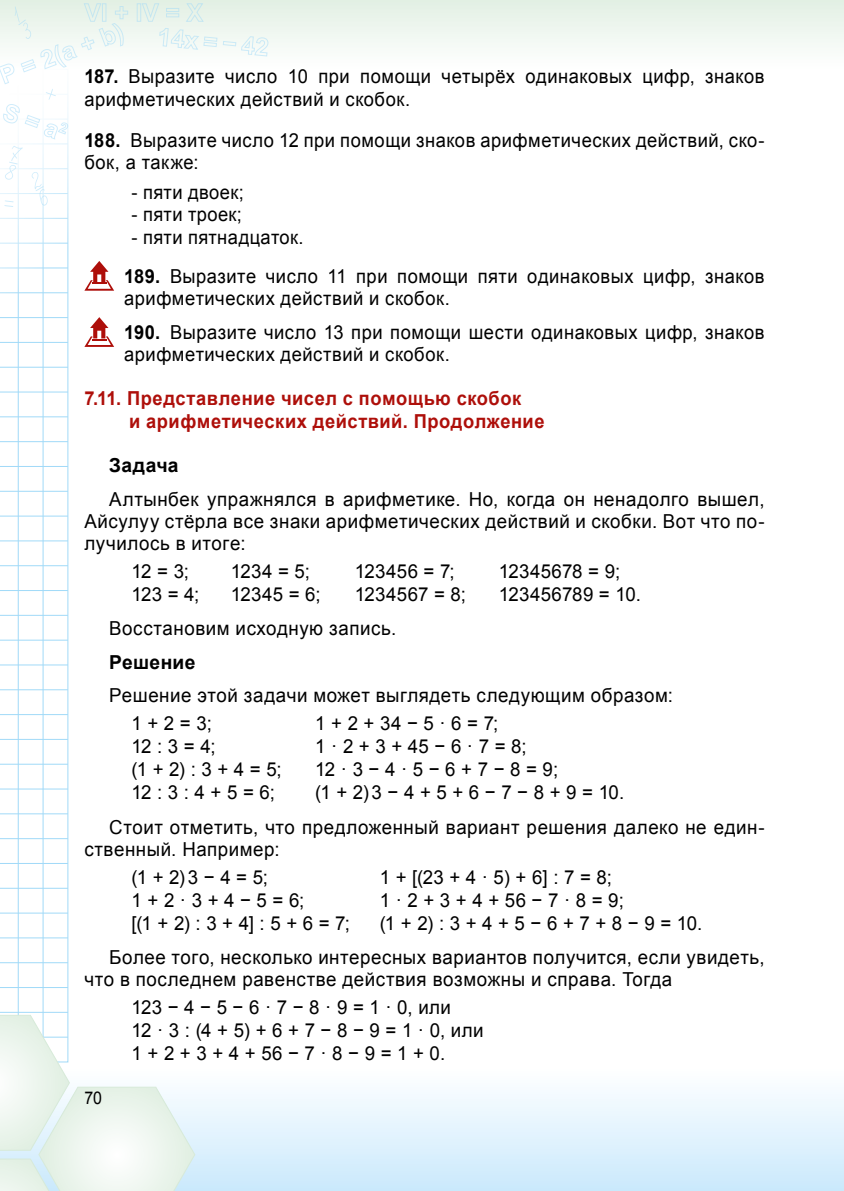
<style>
.page{position:relative;width:844px;height:1191px;background:#fff}
.page>*{position:absolute;margin:0;border:0;box-sizing:border-box;transform-origin:0 0}
.t1{font:19.25px/23.1px "Arial";letter-spacing:.03em;color:#000}
.t2{font:19.25px/22.2px "Arial";letter-spacing:.03em;color:#000;scale:.95 1}
.t3{font:700 19.25px/22.2px "Arial";letter-spacing:.03em;color:#ae0f0a;scale:.95 1}
.t4{font:19.25px/23.1px "Arial";letter-spacing:.01em;color:#000}
.t5{font:700 19.25px "Arial";letter-spacing:.02em;color:#000}
.t6{font:17.5px "Arial";color:#000;scale:.91 1}
.s1{font-weight:700}
</style>
<div class="page">
<div style="left:0;top:0;width:843px;height:69px;background:linear-gradient(to bottom,#e2f0e4,#fff)"></div>
<div style="left:0;top:1066px;width:843px;height:125px;background:linear-gradient(to bottom,#fff,#cae9fc)"></div>
<svg style="left:0;top:347px;width:68px;height:667px"></svg>
<hr style="left:43px;top:69px;width:1px;height:993px;background:#a1daf8">
<hr style="left:18px;top:69px;width:1px;height:993px;background:#a1daf8">
<svg style="left:0;top:1014px;width:196px;height:177px"></svg>
<div style="left:137px;top:3px;width:4px;height:19px;border:1px solid #a1daf8"></div>
<svg style="left:141px;top:3px;width:127px;height:59px"></svg>
<svg style="left:0;top:3px;width:128px;height:344px"></svg>
<p class="t2" style="left:84px;top:65px;width:717px"><span class="s1">187.</span> Выразите число 10 при помощи четырёх одинаковых цифр, знаков арифметических действий и скобок.</p>
<p class="t2" style="left:84px;top:129px;width:717px"><span class="s1">188.</span> Выразите число 12 при помощи знаков арифметических действий, ско&shy;бок, а также:</p>
<p class="t2" style="left:131px;top:181px;width:120px">- пяти двоек;</p>
<p class="t2" style="left:131px;top:203px;width:118px">- пяти троек;</p>
<p class="t2" style="left:124px;top:217px;width:675px;line-height:39px;text-indent:7px">- пяти пятнадцаток.<br><span class="s1">189.</span> Выразите число 11 при помощи пяти одинаковых цифр, знаков</p>
<p class="t2" style="left:124px;top:281px;width:675px;line-height:34.1px">арифметических действий и скобок.<br><span class="s1">190.</span> Выразите число 13 при помощи шести одинаковых цифр, знаков</p>
<p class="t2" style="left:124px;top:343px;width:344px">арифметических действий и скобок.</p>
<p class="t3" style="left:129px;top:388px;width:439px;text-indent:-45px">7.11. Представление чисел с помощью скобок<br>и арифметических действий. Продолжение</p>
<p class="t5" style="left:109px;top:452px;width:71px">Задача</p>
<p class="t1" style="left:84px;top:488px;width:681px;line-height:22.2px;text-align:justify;text-indent:25px">Алтынбек упражнялся в арифметике. Но, когда он ненадолго вышел, Айсулуу стёрла все знаки арифметических действий и скобки. Вот что по&shy;лучилось в итоге:</p>
<p class="t1" style="left:131px;top:559px;width:69px">12 = 3;<br>123 = 4;</p>
<p class="t4" style="left:231px;top:559px;width:91px">1234 = 5;<br>12345 = 6;</p>
<p class="t1" style="left:355px;top:559px;width:112px">123456 = 7;<br>1234567 = 8;</p>
<p class="t4" style="left:499px;top:559px;width:143px">12345678 = 9;<br>123456789 = 10.</p>
<p class="t1" style="left:109px;top:617px;width:288px">Восстановим исходную запись.</p>
<p class="t5" style="left:109px;top:648px;width:88px">Решение</p>
<p class="t1" style="left:131px;top:681px;width:543px;line-height:27.5px;text-indent:-22px">Решение этой задачи может выглядеть следующим образом:<br>1+2=3;</p>
<p class="t1" style="left:131px;top:734px;width:152px">12:3=4; (1+2):3+4=5;<br>12:3:4+5=6;</p>
<p class="t1" style="left:315px;top:711px;width:310px">1+2+34−5·6=7;<br>1·2+3+45−6·7=8;<br>12·3−4·5−6+7−8=9; (1+2)3−4+5+6−7−8+9=10.</p>
<p class="t1" style="left:84px;top:816px;width:681px;line-height:22.1px;text-indent:25px">Стоит отметить, что предложенный вариант решения далеко не един&shy;ственный. Например:</p>
<p class="t1" style="left:131px;top:865px;width:220px">(1+2)3−4=5;<br>1+2·3+4−5=6; [(1+2):3+4]:5+6=7;</p>
<p class="t1" style="left:379px;top:865px;width:324px">1+[(23+4·5)+6]:7=8;<br>1·2+3+4+56−7·8=9; (1+2):3+4+5−6+7+8−9=10.</p>
<p class="t1" style="left:84px;top:946px;width:681px;line-height:22.1px;text-indent:25px">Более того, несколько интересных вариантов получится, если увидеть, что в последнем равенстве действия возможны и справа. Тогда</p>
<p class="t1" style="left:131px;top:995px;width:353px">123−4−5−6·7−8·9=1·0, или<br>12·3:(4+5)+6+7−8−9=1·0, или<br>1+2+3+4+56−7·8−9=1+0.</p>
<p class="t6" style="left:84px;top:1086px;width:21px">70</p>
</div>
